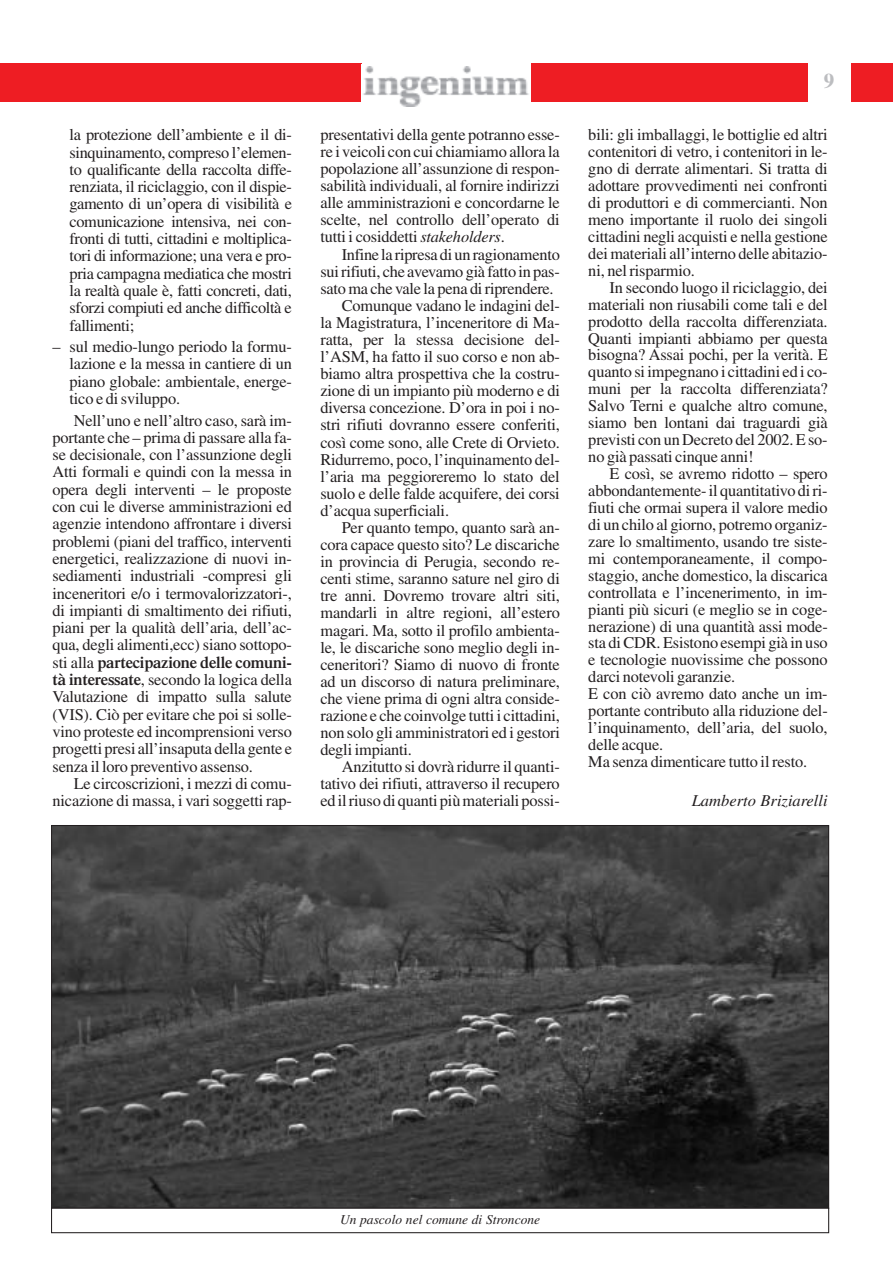
<style>
.page{position:relative;width:893px;height:1263px;background:#fff}
.page>*{position:absolute;margin:0;border:0;box-sizing:border-box;transform-origin:0 0}
.t1{font:700 21px "Times";color:#bcbdc0}
.t2{font:italic 16.5px "Times";color:#231f20}
.t3{font:16.35px/17px "Times";letter-spacing:-.01em;color:#231f20;text-align:justify}
.t4{font:italic 13.5px "Times";color:#231f20}
.s1{font-weight:600}
.s2{font-style:italic}
</style>
<div class="page">
<div style="left:0;top:64px;width:361px;height:38px;background:#ee1d23"></div>
<img style="left:363px;top:67px;width:166px;height:40px">
<div style="left:531px;top:64px;width:277px;height:38px;background:#ee1d23"></div>
<div style="left:850px;top:64px;width:43px;height:38px;background:#ee1d23"></div>
<img style="left:53px;top:827px;width:774px;height:380px">
<div style="left:51px;top:1208px;width:778px;height:25px;border:1px solid #231f20"></div>
<p class="t3" style="left:70px;top:128px;width:224px">la protezione dell’ambiente e il di&shy;sinquinamento, compreso l’elemen&shy;to qualificante della raccolta diffe&shy;renziata, il riciclaggio, con il dispie&shy;gamento di un’opera di visibilità e comunicazione intensiva, nei con&shy;fronti di tutti, cittadini e moltiplica&shy;tori di informazione; una vera e pro&shy;pria campagna mediatica che mostri la realtà quale è, fatti concreti, dati, sforzi compiuti ed anche difficoltà e fallimenti;</p>
<p class="t3" style="left:70px;top:340px;width:224px;text-indent:-17px">– sul medio-lungo periodo la formu&shy;lazione e la messa in cantiere di un piano globale: ambientale, energe&shy;tico e di sviluppo.</p>
<p class="t3" style="left:53px;top:413px;width:241px;text-indent:21px">Nell’uno e nell’altro caso, sarà im&shy;portante che – prima di passare alla fa&shy;se decisionale, con l’assunzione degli Atti formali e quindi con la messa in opera degli interventi – le proposte con cui le diverse amministrazioni ed agenzie intendono affrontare i diversi problemi (piani del traffico, interventi energetici, realizzazione di nuovi in&shy;sediamenti industriali -compresi gli inceneritori e/o i termovalorizzatori-, di impianti di smaltimento dei rifiuti, piani per la qualità dell’aria, dell’ac&shy;qua, degli alimenti,ecc) siano sottopo&shy;sti alla <span class="s1">partecipazione delle comuni&shy;tà interessate</span>, secondo la logica della Valutazione di impatto sulla salute (VIS). Ciò per evitare che poi si solle&shy;vino proteste ed incomprensioni verso progetti presi all’insaputa della gente e senza il loro preventivo assenso.</p>
<p class="t3" style="left:53px;top:776px;width:241px;text-align:right">Le circoscrizioni, i mezzi di comu&shy;nicazione di massa, i vari soggetti rap-</p>
<p class="t3" style="left:320px;top:128px;width:241px">presentativi della gente potranno esse&shy;re i veicoli con cui chiamiamo allora la popolazione all’assunzione di respon&shy;sabilità individuali, al fornire indirizzi alle amministrazioni e concordarne le scelte, nel controllo dell’operato di tutti i cosiddetti <span class="s2">stakeholders</span>.</p>
<p class="t3" style="left:342px;top:247px;width:220px">Infine la ripresa di un ragionamento</p>
<p class="t3" style="left:320px;top:264px;width:241px">sui rifiuti, che avevamo già fatto in pas-</p>
<p class="t3" style="left:320px;top:281px;width:235px">sato ma che vale la pena di riprendere.</p>
<p class="t3" style="left:342px;top:299px;width:220px">Comunque vadano le indagini del-</p>
<p class="t3" style="left:320px;top:316px;width:241px">la Magistratura, l’inceneritore di Ma-</p>
<p class="t3" style="left:320px;top:333px;width:241px">ratta, per la stessa decisione del-</p>
<p class="t3" style="left:320px;top:350px;width:241px">l’ASM, ha fatto il suo corso e non ab-</p>
<p class="t3" style="left:320px;top:367px;width:241px">biamo altra prospettiva che la costru-</p>
<p class="t3" style="left:320px;top:384px;width:241px">zione di un impianto più moderno e di</p>
<p class="t3" style="left:320px;top:401px;width:241px">diversa concezione. D’ora in poi i no-</p>
<p class="t3" style="left:320px;top:418px;width:241px">stri rifiuti dovranno essere conferiti,</p>
<p class="t3" style="left:320px;top:435px;width:241px">così come sono, alle Crete di Orvieto.</p>
<p class="t3" style="left:320px;top:452px;width:241px">Ridurremo, poco, l’inquinamento del-</p>
<p class="t3" style="left:320px;top:469px;width:241px">l’aria ma peggioreremo lo stato del</p>
<p class="t3" style="left:320px;top:486px;width:241px">suolo e delle falde acquifere, dei corsi</p>
<p class="t3" style="left:320px;top:504px;width:130px">d’acqua superficiali.</p>
<p class="t3" style="left:342px;top:521px;width:220px">Per quanto tempo, quanto sarà an-</p>
<p class="t3" style="left:320px;top:538px;width:241px">cora capace questo sito? Le discariche</p>
<p class="t3" style="left:320px;top:555px;width:241px">in provincia di Perugia, secondo re-</p>
<p class="t3" style="left:320px;top:572px;width:241px">centi stime, saranno sature nel giro di</p>
<p class="t3" style="left:320px;top:589px;width:241px">tre anni. Dovremo trovare altri siti,</p>
<p class="t3" style="left:320px;top:606px;width:241px">mandarli in altre regioni, all’estero</p>
<p class="t3" style="left:320px;top:623px;width:241px">magari. Ma, sotto il profilo ambienta-</p>
<p class="t3" style="left:320px;top:640px;width:241px">le, le discariche sono meglio degli in-</p>
<p class="t3" style="left:320px;top:657px;width:241px">ceneritori? Siamo di nuovo di fronte</p>
<p class="t3" style="left:320px;top:674px;width:241px">ad un discorso di natura preliminare,</p>
<p class="t3" style="left:320px;top:691px;width:241px">che viene prima di ogni altra conside-</p>
<p class="t3" style="left:320px;top:709px;width:241px">razione e che coinvolge tutti i cittadini,</p>
<p class="t3" style="left:320px;top:726px;width:241px">non solo gli amministratori ed i gestori</p>
<p class="t3" style="left:320px;top:743px;width:93px">degli impianti.</p>
<p class="t3" style="left:342px;top:760px;width:220px">Anzitutto si dovrà ridurre il quanti-</p>
<p class="t3" style="left:320px;top:777px;width:241px">tativo dei rifiuti, attraverso il recupero</p>
<p class="t3" style="left:320px;top:794px;width:241px">ed il riuso di quanti più materiali possi-</p>
<p class="t1" style="left:824px;top:74px;width:12px">9</p>
<p class="t3" style="left:588px;top:128px;width:241px">bili: gli imballaggi, le bottiglie ed altri contenitori di vetro, i contenitori in le&shy;gno di derrate alimentari. Si tratta di adottare provvedimenti nei confronti di produttori e di commercianti. Non meno importante il ruolo dei singoli cittadini negli acquisti e nella gestione dei materiali all’interno delle abitazio&shy;ni, nel risparmio.</p>
<p class="t3" style="left:588px;top:280px;width:241px;text-indent:21px">In secondo luogo il riciclaggio, dei materiali non riusabili come tali e del prodotto della raccolta differenziata.<br>Quanti impianti abbiamo per questa bisogna? Assai pochi, per la verità. E quanto si impegnano i cittadini ed i co&shy;muni per la raccolta differenziata?<br>Salvo Terni e qualche altro comune, siamo ben lontani dai traguardi già previsti con un Decreto del 2002. E so&shy;no già passati cinque anni!</p>
<p class="t3" style="left:588px;top:467px;width:241px;text-align:left;text-indent:21px">E così, se avremo ridotto – spero abbondantemente- il quantitativo di ri&shy;fiuti che ormai supera il valore medio di un chilo al giorno, potremo organiz&shy;zare lo smaltimento, usando tre siste&shy;mi contemporaneamente, il compo&shy;staggio, anche domestico, la discarica controllata e l’incenerimento, in im&shy;pianti più sicuri (e meglio se in coge&shy;nerazione) di una quantità assi mode&shy;sta di CDR. Esistono esempi già in uso e tecnologie nuovissime che possono darci notevoli garanzie.<br>E con ciò avremo dato anche un im&shy;portante contributo alla riduzione del&shy;l’inquinamento, dell’aria, del suolo, delle acque.<br>Ma senza dimenticare tutto il resto.</p>
<p class="t2" style="left:692px;top:795px;width:137px">Lamberto Briziarelli</p>
<p class="t4" style="left:340px;top:1214px;width:202px">Un pascolo nel comune di Stroncone</p>
</div>
